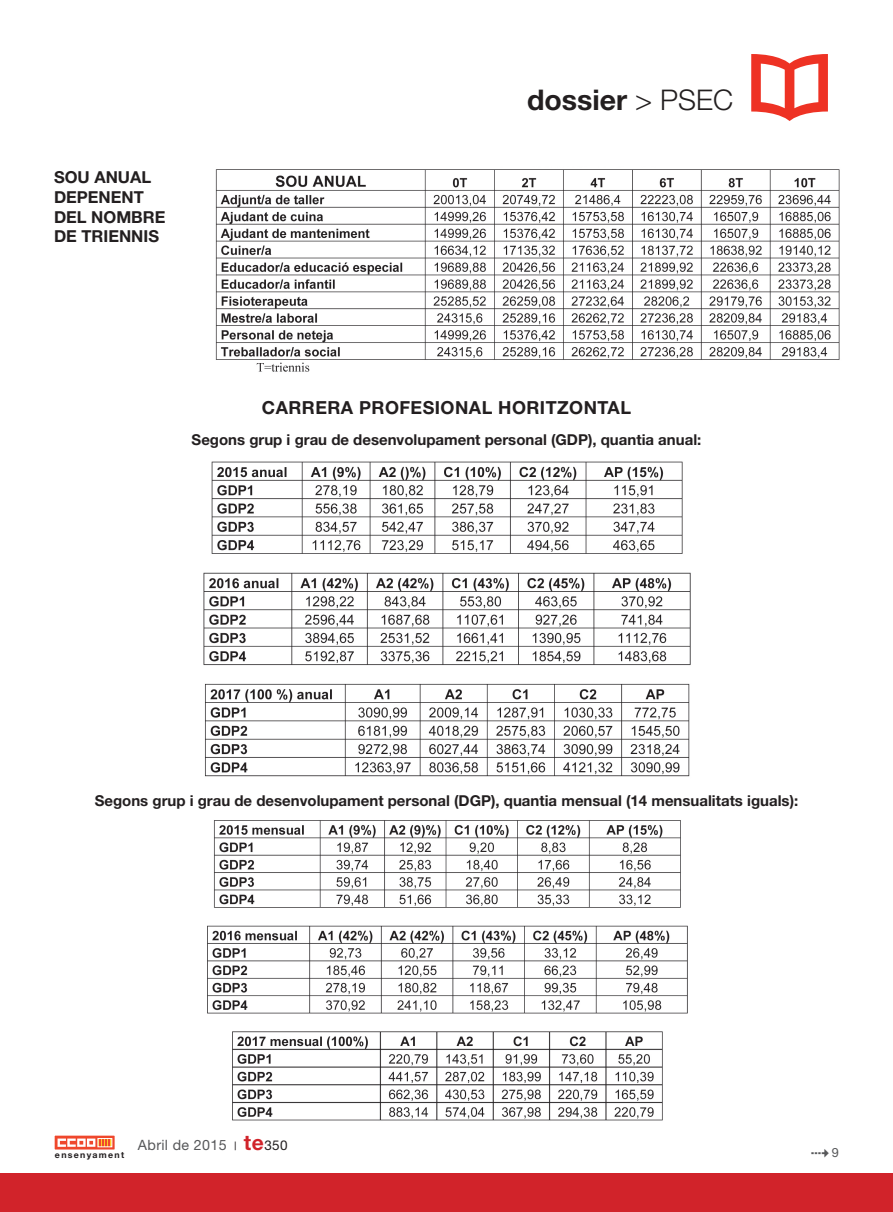
<style>
.page{position:relative;width:893px;height:1212px;background:#fff}
.page>*{position:absolute;margin:0;border:0;box-sizing:border-box;transform-origin:0 0}
.t1{font:700 28.5px "Helvetica Neue";color:#231f20}
.t2{font:700 18px "Helvetica Neue";letter-spacing:.025em;color:#231f20}
.t3{font:700 16.5px "Helvetica Neue";color:#231f20}
.t4{font:700 15px "Helvetica Neue";color:#231f20}
.t5{font:14.25px "Helvetica Neue";letter-spacing:.025em;color:#57585a}
.t6{font:12.75px "Helvetica Neue";color:#57585a}
.t7{font:700 8.85px "Helvetica Neue";color:#231f20}
.s1{font-weight:300}
.s2{font-size:11.55px;color:#231f20}
.s3{font-weight:700;font-size:21px;color:#d1232a}
.s4{font-size:13.5px;color:#231f20}
</style>
<div class="page">
<svg style="left:56px;top:1137px;width:57px;height:11px"></svg>
<div style="left:98px;top:1138px;width:14px;height:9px;border:1px solid #fff"></div>
<svg style="left:58px;top:1138px;width:52px;height:9px"></svg>
<svg style="left:751px;top:54px;width:77px;height:67px"></svg>
<div style="left:0;top:1174px;width:893px;height:38px;background:#d1232a"></div>
<img style="left:215px;top:169px;width:625px;height:203px">
<img style="left:203px;top:461px;width:488px;height:316px">
<img style="left:207px;top:820px;width:481px;height:301px">
<p class="t3" style="left:54px;top:167px;width:99px">So u anual</p>
<p class="t3" style="left:54px;top:187px;width:91px">depenent</p>
<p class="t3" style="left:54px;top:206px;width:113px">del nombre</p>
<p class="t3" style="left:54px;top:226px;width:107px">de triennis</p>
<p class="t1" style="left:527px;top:82px;width:208px">dossier <span class="s1">&gt; PSEC</span></p>
<p class="t2" style="left:262px;top:396px;width:14px">carr</p>
<p class="t2" style="left:315px;top:396px;width:70px">era prof</p>
<p class="t2" style="left:411px;top:396px;width:113px">esional hori</p>
<p class="t2" style="left:546px;top:396px;width:87px">tzo ntal</p>
<p class="t4" style="left:192px;top:430px;width:511px">Segons grup i grau de desenvolupament personal (GDP), quantia anual:</p>
<p class="t4" style="left:95px;top:791px;width:705px">Segons grup i grau de desenvolupament personal (DGP), quantia mensual (14 mensualitats iguals):</p>
<p class="t7" style="left:55px;top:1149px;width:71px">ensenyament</p>
<p class="t5" style="left:138px;top:1137px;width:151px">Abril de 2015 <span class="s2">|</span> <span class="s3">te</span><span class="s4">350</span></p>
<p class="t6" style="left:832px;top:1145px;width:9px">9</p>
</div>
